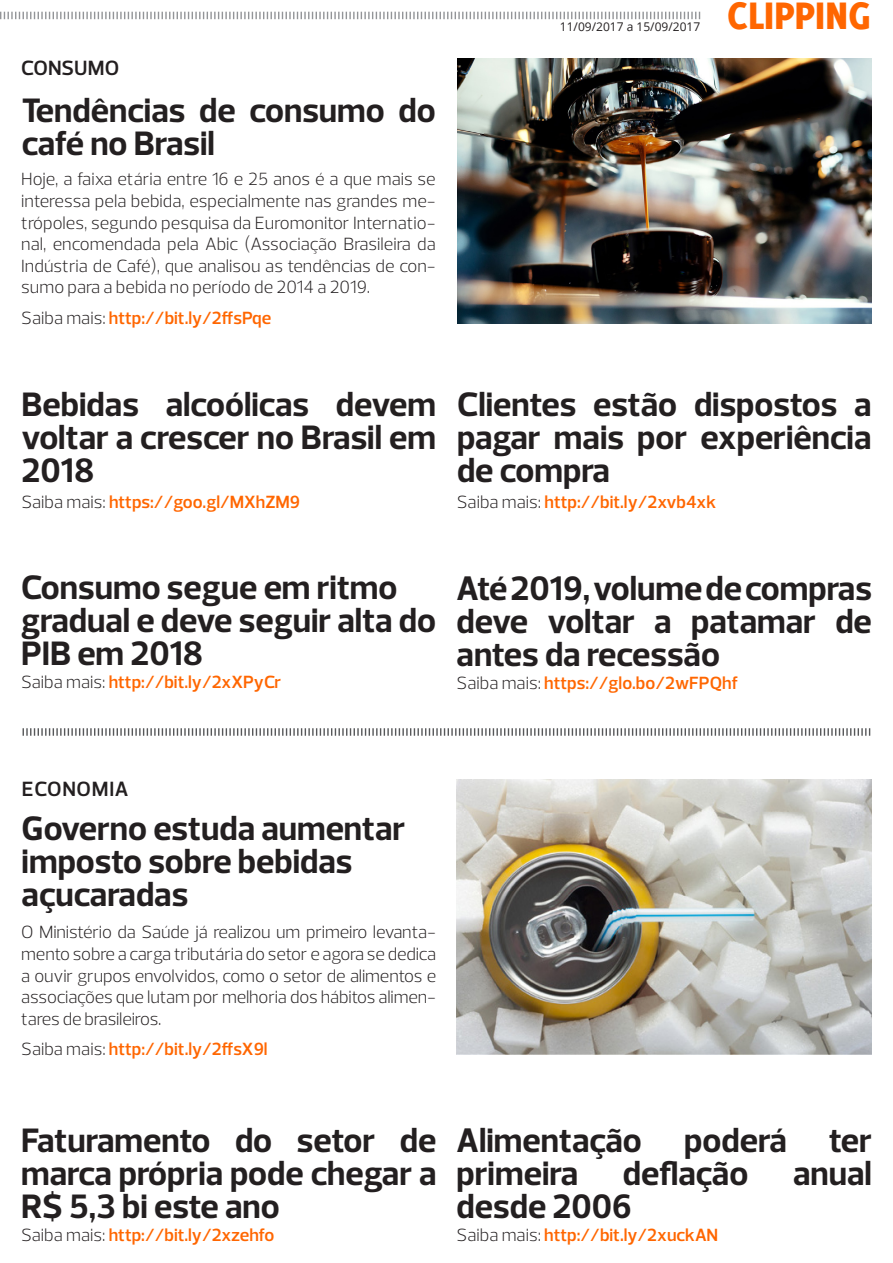
<style>
.page{position:relative;width:893px;height:1263px;background:#fff}
.page>*{position:absolute;margin:0;border:0;box-sizing:border-box;transform-origin:0 0}
.t1{font:800 42px "Delicious";color:#f60}
.t2{font:700 34.5px/33px "Prelo";color:#231f20}
.t3{font:600 21px "Prelo";letter-spacing:.03em;color:#231f20}
.t4{font:600 21px "Prelo";letter-spacing:.01em;color:#231f20}
.t5{font:300 18px/21.6px "Prelo";letter-spacing:-.01em;color:#231f20;text-align:justify}
.t6{font:600 18px "Prelo";color:#f60}
.t7{font:12px "Open Sans";color:#231f20}
.s1{font-weight:300;color:#231f20}
</style>
<div class="page">
<svg style="left:0;top:12px;width:700px;height:8px"></svg>
<svg style="left:22px;top:728px;width:849px;height:8px"></svg>
<img style="left:457px;top:59px;width:415px;height:264px">
<img style="left:457px;top:780px;width:415px;height:275px">
<p class="t4" style="left:21px;top:55px;width:99px">CONSUMO</p>
<p class="t2" style="left:22px;top:94px;width:416px">Tendências de consumo do café no Brasil</p>
<p class="t5" style="left:21px;top:169px;width:416px">Hoje, a faixa etária entre 16 e 25 anos é a que mais se interessa pela bebida, especialmente nas grandes me&shy;trópoles, segundo pesquisa da Euromonitor Internatio&shy;nal, encomendada pela Abic (Associação Brasileira da Indústria de Café), que analisou as tendências de con&shy;sumo para a bebida no período de 2014 a 2019.</p>
<p class="t6" style="left:21px;top:306px;width:251px"><span class="s1">Saiba mais:</span> http://bit.ly/2ffsPqe</p>
<p class="t7" style="left:560px;top:18px;width:142px">11/09/2017 a 15/09/2017</p>
<h1 class="t1" style="left:727px;top:-9px;width:145px">CLIPPING</h1>
<p class="t2" style="left:22px;top:388px;width:416px;text-align:justify">Bebidas alcoólicas devem voltar a crescer no Brasil em 2018</p>
<p class="t6" style="left:21px;top:491px;width:280px"><span class="s1">Saiba mais:</span> https://goo.gl/MXhZM9</p>
<p class="t2" style="left:457px;top:388px;width:416px;text-align:justify">Clientes estão dispostos a pagar mais por experiência de compra</p>
<p class="t6" style="left:457px;top:491px;width:261px"><span class="s1">Saiba mais:</span> http://bit.ly/2xvb4xk</p>
<p class="t2" style="left:21px;top:571px;width:417px">Consumo segue em ritmo gradual e deve seguir alta do<br>PIB em 2018</p>
<p class="t6" style="left:21px;top:671px;width:262px"><span class="s1">Saiba mais:</span> http://bit.ly/2xXPyCr</p>
<p class="t2" style="left:457px;top:572px;width:417px;text-align:justify">Até 2019, volume de compras deve voltar a patamar de antes da recessão</p>
<p class="t6" style="left:457px;top:672px;width:283px"><span class="s1">Saiba mais:</span> https://glo.bo/2wFPQhf</p>
<p class="t3" style="left:22px;top:776px;width:108px">ECONOMIA</p>
<p class="t2" style="left:22px;top:812px;width:385px">Governo estuda aumentar imposto sobre bebidas açucaradas</p>
<p class="t5" style="left:21px;top:922px;width:416px">O Ministério da Saúde já realizou um primeiro levanta&shy;mento sobre a carga tributária do setor e agora se dedica a ouvir grupos envolvidos, como o setor de alimentos e associações que lutam por melhoria dos hábitos alimen&shy;tares de brasileiros.</p>
<p class="t6" style="left:21px;top:1038px;width:248px"><span class="s1">Saiba mais:</span> http://bit.ly/2ffsX9l</p>
<p class="t2" style="left:21px;top:1124px;width:417px;text-align:justify">Faturamento do setor de marca própria pode chegar a R$ 5,3 bi este ano</p>
<p class="t6" style="left:21px;top:1224px;width:255px"><span class="s1">Saiba mais:</span> http://bit.ly/2xzehfo</p>
<p class="t2" style="left:457px;top:1124px;width:417px">Alimentação poderá ter primeira</p>
<p class="t2" style="left:623px;top:1157px;width:127px">deflação</p>
<p class="t2" style="left:793px;top:1157px;width:80px">anual</p>
<p class="t2" style="left:457px;top:1190px;width:177px">desde 2006</p>
<p class="t6" style="left:457px;top:1224px;width:263px"><span class="s1">Saiba mais:</span> http://bit.ly/2xuckAN</p>
</div>
